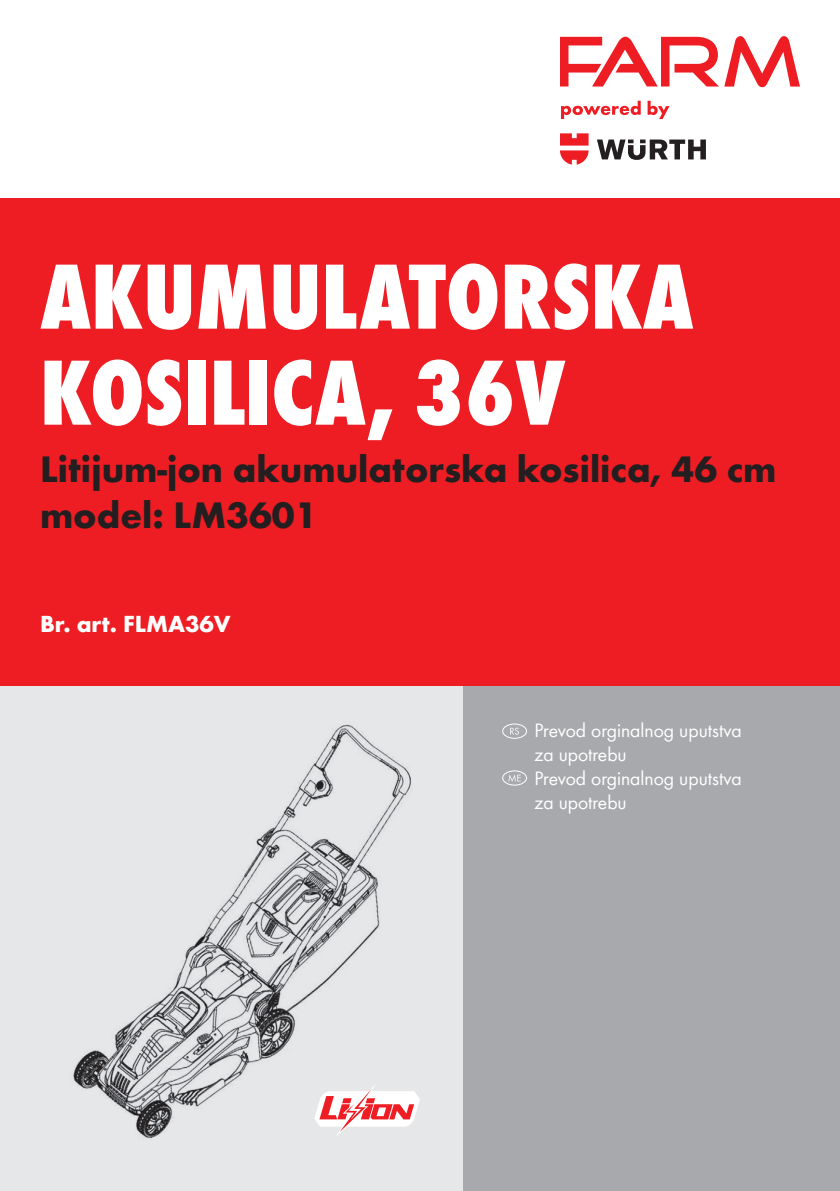
<style>
.page{position:relative;width:840px;height:1191px;background:#fff}
.page>*{position:absolute;margin:0;border:0;box-sizing:border-box;transform-origin:0 0}
.t1{font:800 condensed 96px/96px "Wuerth";color:#fff}
.t2{font:700 38px/45.6px "Wuerth";color:#231f20}
.t3{font:700 24px "Wuerth";color:#fff}
.t4{font:20px/24px "Wuerth";color:#fff}
</style>
<div class="page">
<div style="left:462px;top:685px;width:377px;height:506px;background:#a8a9ad"></div>
<div style="left:0;top:685px;width:462px;height:506px;background:#e6e7e9"></div>
<div style="left:0;top:198px;width:839px;height:487px;background:#ee1d23"></div>
<div style="left:502px;top:723px;width:24px;height:15px;border:1px solid #fff;border-radius:50%"></div>
<svg style="left:510px;top:727px;width:8px;height:7px"></svg>
<div style="left:502px;top:770px;width:24px;height:15px;border:1px solid #fff;border-radius:50%"></div>
<svg style="left:508px;top:774px;width:12px;height:7px"></svg>
<svg style="left:724px;top:36px;width:75px;height:51px"></svg>
<svg style="left:560px;top:37px;width:158px;height:49px"></svg>
<svg style="left:561px;top:101px;width:79px;height:18px"></svg>
<svg style="left:647px;top:101px;width:22px;height:18px"></svg>
<svg style="left:597px;top:139px;width:108px;height:21px"></svg>
<svg style="left:560px;top:133px;width:28px;height:32px"></svg>
<img style="left:73px;top:724px;width:338px;height:415px">
<svg style="left:314px;top:1083px;width:106px;height:53px"></svg>
<h1 class="t1" style="left:40px;top:243px;width:654px">AKUMULATORSKA<br>KOSILICA, 36V</h1>
<h2 class="t2" style="left:40px;top:444px;width:737px">Litijum-jon akumulatorska kosilica, 46 cm model: LM3601</h2>
<p class="t3" style="left:40px;top:606px;width:192px">Br. art. FLMA36V</p>
<p class="t4" style="left:534px;top:717px;width:209px">Prevod orginalnog uputstva za upotrebu<br>Prevod orginalnog uputstva za upotrebu</p>
</div>
